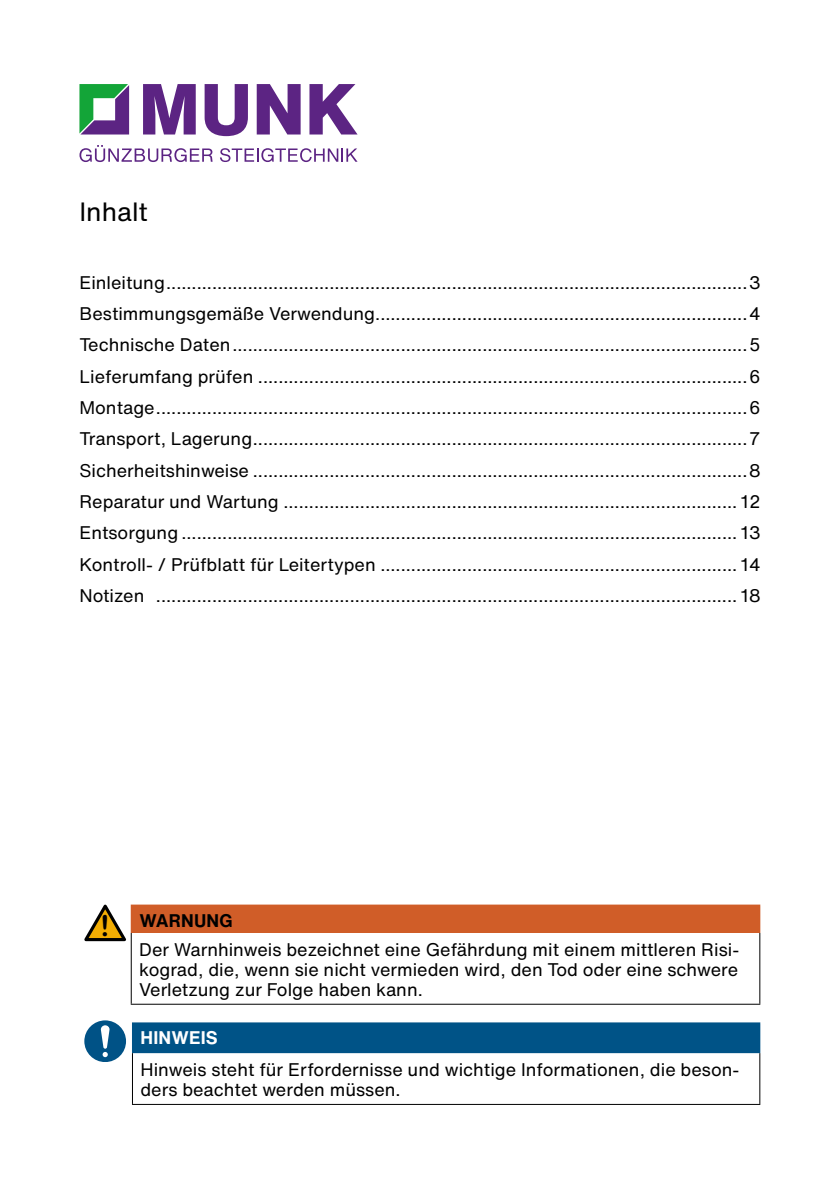
<style>
.page{position:relative;width:840px;height:1191px;background:#fff}
.page>*{position:absolute;margin:0;border:0;box-sizing:border-box;transform-origin:0 0}
.t1{font:29px "Arial Rounded MT Bold";color:#000}
.t2{font:26px "Helvetica Now Text";color:#000}
.t3{font:18px/31.4px "Helvetica Now Text";color:#000;text-align:justify}
.t4{font:700 18px "Helvetica Now Text";letter-spacing:.01em;color:#fff}
.t5{font:700 18px "Helvetica Now Text";letter-spacing:.01em;color:#000}
</style>
<div class="page">
<svg style="left:79px;top:84px;width:50px;height:50px"></svg>
<svg style="left:143px;top:84px;width:53px;height:50px"></svg>
<svg style="left:204px;top:84px;width:44px;height:52px"></svg>
<svg style="left:256px;top:84px;width:44px;height:50px"></svg>
<svg style="left:309px;top:84px;width:48px;height:50px"></svg>
<svg style="left:79px;top:145px;width:133px;height:17px"></svg>
<svg style="left:220px;top:148px;width:137px;height:14px"></svg>
<div style="left:132px;top:1023px;width:627px;height:29px;background:#005387"></div>
<hr style="left:132px;top:1022px;width:627px;height:1px;background:#005387">
<hr style="left:132px;top:1052px;width:627px;height:1px;background:#005387">
<hr style="left:132px;top:1053px;width:1px;height:51px;background:#000">
<hr style="left:758px;top:1053px;width:1px;height:51px;background:#000">
<hr style="left:132px;top:1104px;width:627px;height:1px;background:#000">
<div style="left:131px;top:905px;width:628px;height:27px;background:#d05d28"></div>
<hr style="left:131px;top:904px;width:628px;height:1px;background:#d05d28">
<hr style="left:131px;top:932px;width:628px;height:1px;background:#d05d28">
<hr style="left:131px;top:933px;width:1px;height:70px;background:#000">
<hr style="left:758px;top:933px;width:1px;height:70px;background:#000">
<hr style="left:131px;top:1003px;width:628px;height:1px;background:#000">
<svg style="left:84px;top:904px;width:48px;height:38px"></svg>
<div style="left:84px;top:1020px;width:42px;height:41px;background:#005286;border-radius:50%"></div>
<svg style="left:101px;top:1025px;width:8px;height:32px"></svg>
<h2 class="t2" style="left:79px;top:192px;width:70px">Inhalt</h2>
<p class="t3" style="left:79px;top:266px;width:682px">Einleitung..................................................................................................................3<br>Bestimmungsgemäße Verwendung.........................................................................4<br>Technische Daten.....................................................................................................5<br>Lieferumfang prüfen ................................................................................................6<br>Montage....................................................................................................................6<br>Transport, Lagerung.................................................................................................7<br>Sicherheitshinweise .................................................................................................8<br>Reparatur und Wartung ......................................................................................... 12<br>Entsorgung ............................................................................................................. 13<br>Kontroll- / Prüfblatt für Leitertypen ...................................................................... 14<br>Notizen .................................................................................................................. 18</p>
<h1 class="t1" style="left:100px;top:909px;width:11px">!</h1>
<p class="t5" style="left:139px;top:906px;width:95px">WARNUNG</p>
<p class="t3" style="left:139px;top:939px;width:601px;line-height:20px">Der Warnhinweis bezeichnet eine Gefährdung mit einem mittleren Risi&shy;kograd, die, wenn sie nicht vermieden wird, den Tod oder eine schwere Verletzung zur Folge haben kann.</p>
<p class="t4" style="left:140px;top:1024px;width:79px">HINWEIS</p>
<p class="t3" style="left:140px;top:1059px;width:600px;line-height:20px">Hinweis steht für Erfordernisse und wichtige Informationen, die beson&shy;ders beachtet werden müssen.</p>
</div>
